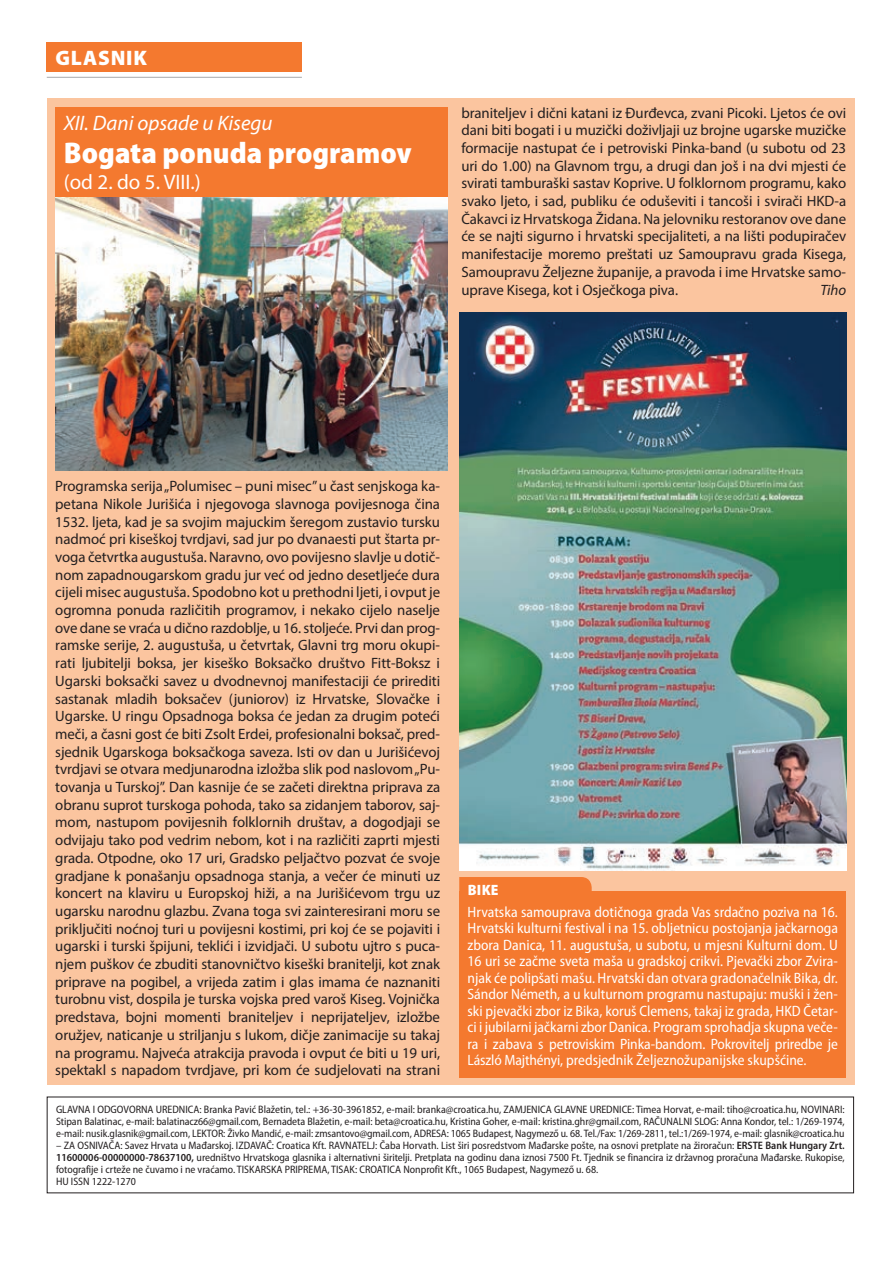
<style>
.page{position:relative;width:893px;height:1263px;background:#fff}
.page>*{position:absolute;margin:0;border:0;box-sizing:border-box;transform-origin:0 0}
.t1{font:900 semi-condensed 30px "Myriad Pro";color:#fff}
.t2{font:italic 21px "Myriad Pro";color:#fff}
.t3{font:21px "Myriad Pro";color:#fff}
.t4{font:900 21px "Myriad Pro";color:#fff}
.t5{font:15px/17.7px "Myriad Pro";letter-spacing:-.005em;color:#231f20;text-align:justify}
.t6{font:semi-condensed 15px/16.5px "Myriad Pro";color:#fff;text-align:justify}
.t7{font:italic 15px "Myriad Pro";color:#231f20}
.t8{font:900 semi-condensed 15px "Myriad Pro";color:#fff}
.t9{font:semi-condensed 10.8px/12px "Myriad Pro";letter-spacing:-.005em;color:#231f20;text-align:justify}
.s1{font-weight:600}
</style>
<div class="page">
<div style="left:47px;top:43px;width:255px;height:29px;background:#f4792f"></div>
<hr style="left:47px;top:77px;width:255px;height:1px;background:#a8a9ad">
<div style="left:47px;top:98px;width:808px;height:986px;background:#fbc59f"></div>
<img style="left:55px;top:197px;width:393px;height:273px">
<img style="left:459px;top:313px;width:387px;height:558px">
<div style="left:55px;top:107px;width:393px;height:89px;background:#f4792f"></div>
<div style="left:459px;top:891px;width:387px;height:186px;background:#f4792f"></div>
<div style="left:459px;top:877px;width:133px;height:14px;background:#f4792f"></div>
<h2 class="t4" style="left:55px;top:44px;width:29px">GLASNIK</h2>
<h2 class="t2" style="left:64px;top:110px;width:210px">XII. Dani opsade u Kisegu</h2>
<h1 class="t1" style="left:64px;top:133px;width:350px">Bogata ponuda programov</h1>
<h2 class="t3" style="left:64px;top:169px;width:139px">(od 2. do 5. VIII.)</h2>
<p class="t5" style="left:461px;top:103px;width:386px">braniteljev i dični katani iz Đurđevca, zvani Picoki. Ljetos će ovi dani biti bogati i u muzički doživljaji uz brojne ugarske muzičke formacije nastupat će i petroviski Pinka-band (u subotu od 23 uri do 1.00) na Glavnom trgu, a drugi dan još i na dvi mjesti će svirati tamburaški sastav Koprive. U folklornom programu, kako svako ljeto, i sad, publiku će oduševiti i tancoši i svirači HKD-a Čakavci iz Hrvatskoga Židana. Na jelovniku restoranov ove dane će se najti sigurno i hrvatski specijaliteti, a na lišti podupiračev manifestacije moremo preštati uz Samoupravu grada Kisega, Samoupravu Željezne županije, a pravoda i ime Hrvatske samo&shy;uprave Kisega, kot i Osječkoga piva.</p>
<p class="t7" style="left:820px;top:280px;width:27px">Tiho</p>
<p class="t5" style="left:55px;top:477px;width:386px">Programska serija „Polumisec – puni misec” u čast senjskoga ka&shy;petana Nikole Jurišića i njegovoga slavnoga povijesnoga čina 1532. ljeta, kad je sa svojim majuckim šeregom zustavio tursku nadmoć pri kiseškoj tvrdjavi, sad jur po dvanaesti put štarta pr&shy;voga četvrtka augustuša. Naravno, ovo povijesno slavlje u dotič&shy;nom zapadnougarskom gradu jur već od jedno desetljeće dura cijeli misec augustuša. Spodobno kot u prethodni ljeti, i ovput je ogromna ponuda različitih programov, i nekako cijelo naselje ove dane se vraća u dično razdoblje, u 16. stoljeće. Prvi dan prog&shy;ramske serije, 2. augustuša, u četvrtak, Glavni trg moru okupi&shy;rati ljubitelji boksa, jer kiseško Boksačko društvo Fitt-Boksz i Ugarski boksački savez u dvodnevnoj manifestaciji će prirediti sastanak mladih boksačev (juniorov) iz Hrvatske, Slovačke i Ugarske. U ringu Opsadnoga boksa će jedan za drugim poteći meči, a časni gost će biti Zsolt Erdei, profesionalni boksač, pred&shy;sjednik Ugarskoga boksačkoga saveza. Isti ov dan u Jurišićevoj tvrdjavi se otvara medjunarodna izložba slik pod naslovom „Pu&shy;tovanja u Turskoj”. Dan kasnije će se začeti direktna priprava za obranu suprot turskoga pohoda, tako sa zidanjem taborov, saj&shy;mom, nastupom povijesnih folklornih društav, a dogodjaji se odvijaju tako pod vedrim nebom, kot i na različiti zaprti mjesti grada. Otpodne, oko 17 uri, Gradsko peljačtvo pozvat će svoje gradjane k ponašanju opsadnoga stanja, a večer će minuti uz koncert na klaviru u Europskoj hiži, a na Jurišićevom trgu uz ugarsku narodnu glazbu. Zvana toga svi zainteresirani moru se priključiti noćnoj turi u povijesni kostimi, pri koj će se pojaviti i ugarski i turski špijuni, teklići i izvidjači. U subotu ujtro s puca&shy;njem puškov će zbuditi stanovničtvo kiseški branitelji, kot znak priprave na pogibel, a vrijeda zatim i glas imama će naznaniti turobnu vist, dospila je turska vojska pred varoš Kiseg. Vojnička predstava, bojni momenti braniteljev i neprijateljev, izložbe oružjev, naticanje u striljanju s lukom, dičje zanimacije su takaj na programu. Najveća atrakcija pravoda i ovput će biti u 19 uri, spektakl s napadom tvrdjave, pri kom će sudjelovati na strani</p>
<p class="t8" style="left:468px;top:880px;width:32px">BIKE</p>
<p class="t6" style="left:467px;top:903px;width:372px">Hrvatska samouprava dotičnoga grada Vas srdačno poziva na 16.<br>Hrvatski kulturni festival i na 15. obljetnicu postojanja jačkarnoga zbora Danica, 11. augustuša, u subotu, u mjesni Kulturni dom. U 16 uri se začme sveta maša u gradskoj crikvi. Pjevački zbor Zvira&shy;njak će polipšati mašu. Hrvatski dan otvara gradonačelnik Bika, dr.<br>Sándor Németh, a u kulturnom programu nastupaju: muški i žen&shy;ski pjevački zbor iz Bika, koruš Clemens, takaj iz grada, HKD Četar&shy;ci i jubilarni jačkarni zbor Danica. Program sprohadja skupna veče&shy;ra i zabava s petroviskim Pinka-bandom. Pokrovitelj priredbe je László Majthényi, predsjednik Željeznožupanijske skupšćine.</p>
<p class="t9" style="left:56px;top:1103px;width:790px">GLAVNA I ODGOVORNA UREDNICA: Branka Pavić Blažetin, tel.: +36-30-3961852, e-mail: branka@croatica.hu, ZAMJENICA GLAVNE UREDNICE: Timea Horvat, e-mail: tiho@croatica.hu, NOVINARI:<br>Stipan Balatinac, e-mail: balatinacz66@gmail.com, Bernadeta Blažetin, e-mail: beta@croatica.hu, Kristina Goher, e-mail: kristina.ghr@gmail.com, RAČUNALNI SLOG: Anna Kondor, tel.: 1/269-1974, e-mail: nusik.glasnik@gmail.com, LEKTOR: Živko Mandić, e-mail: zmsantovo@gmail.com, ADRESA: 1065 Budapest, Nagymező u. 68. Tel./Fax: 1/269-2811, tel.:1/269-1974, e-mail: glasnik@croatica.hu</p>
<p class="t9" style="left:56px;top:1139px;width:790px;text-align:left">– ZA OSNIVAČA: Savez Hrvata u Mađarskoj. IZDAVAČ: Croatica Kft. RAVNATELJ: Čaba Horvath. List širi posredstvom Mađarske pošte, na osnovi pretplate na žiroračun: <span class="s1">ERSTE Bank Hungary Zrt.<br>11600006-00000000-78637100,</span> uredništvo Hrvatskoga glasnika i alternativni širitelji. Pretplata na godinu dana iznosi 7500 Ft. Tjednik se financira iz državnog proračuna Mađarske. Rukopise, fotografije i crteže ne čuvamo i ne vraćamo. TISKARSKA PRIPREMA, TISAK: CROATICA Nonprofit Kft., 1065 Budapest, Nagymező u. 68.<br>HU ISSN 1222-1270</p>
</div>
